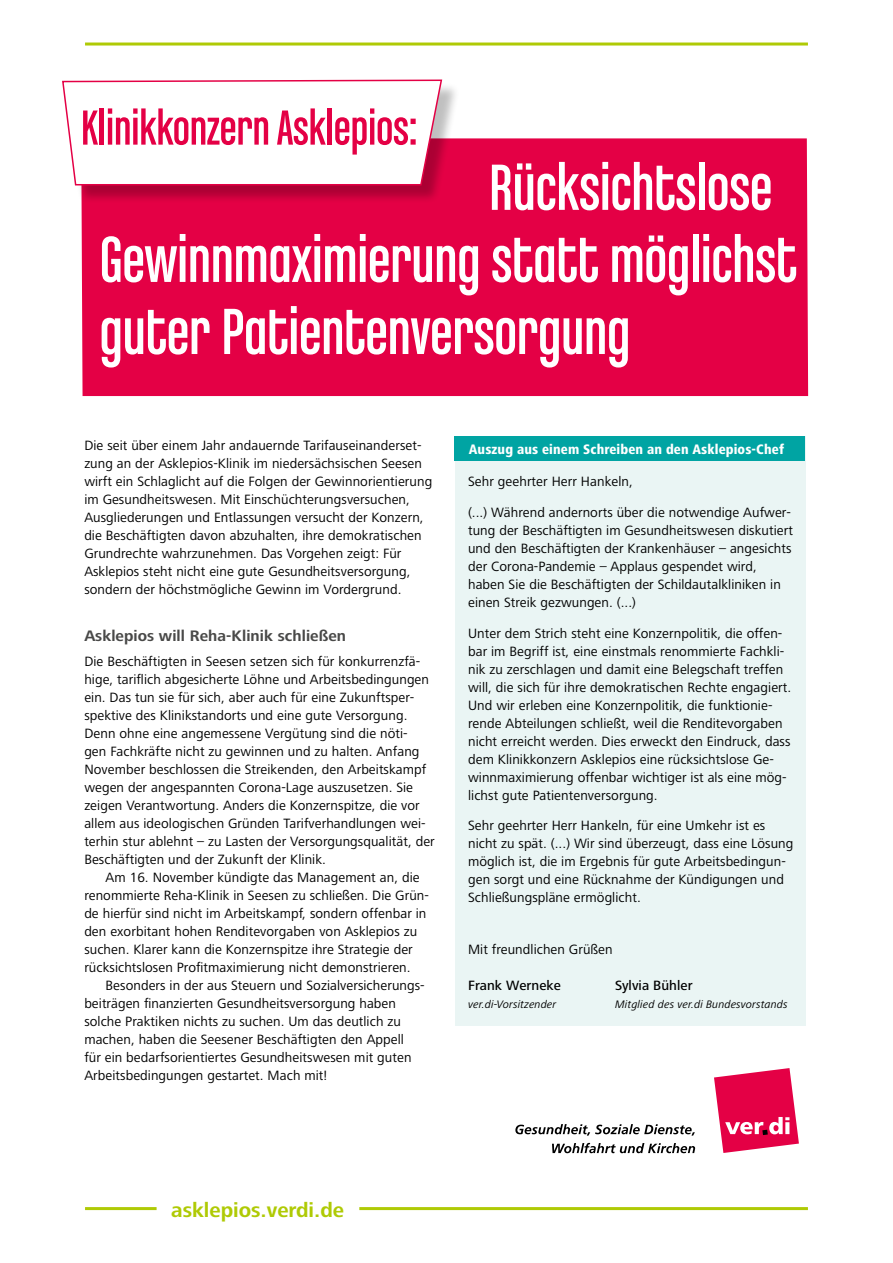
<style>
.page{position:relative;width:893px;height:1263px;background:#fff}
.page>*{position:absolute;margin:0;border:0;box-sizing:border-box;transform-origin:0 0}
.t1{font:69.3px/72px "Chalet Comprime Cologne Eighty";color:#fff}
.t2{font:52.35px "Chalet Comprime Cologne Eighty";color:#e40045}
.t3{font:700 21px "Frutiger Next LT";color:#afca05}
.t4{font:700 15.75px "Frutiger Next LT";letter-spacing:.005em;color:#494948}
.t5{font:800 condensed 14.25px "Frutiger Next LT";letter-spacing:.01em;color:#fff}
.t6{font:13.95px/18px "Frutiger Next LT";letter-spacing:.005em;color:#000}
.t7{font:500 13.95px "Frutiger Next LT";letter-spacing:.005em;color:#000}
.t8{font:italic 11.25px "Frutiger Next LT";letter-spacing:.005em;color:#000}
</style>
<div class="page">
<hr style="left:85px;top:1207px;width:72px;height:3px;background:#afca05">
<hr style="left:359px;top:1207px;width:449px;height:3px;background:#afca05">
<hr style="left:85px;top:43px;width:723px;height:3px;background:#afca05">
<svg style="left:714px;top:1068px;width:85px;height:85px"></svg>
<svg style="left:515px;top:1124px;width:180px;height:11px"></svg>
<svg style="left:552px;top:1143px;width:143px;height:10px"></svg>
<div style="left:455px;top:436px;width:350px;height:590px;background:#eaf5f4"></div>
<div style="left:454px;top:436px;width:351px;height:25px;background:#00a4a3"></div>
<div style="left:81px;top:138px;width:727px;height:258px;background:#e40045"></div>
<div style="left:65px;top:82px;width:395px;height:122px;background:#000;opacity:.25"></div>
<svg style="left:62px;top:79px;width:381px;height:107px"></svg>
<h2 class="t2" style="left:81px;top:99px;width:338px">KlinikkonzernAsklepios:</h2>
<h1 class="t1" style="left:100px;top:150px;width:699px;text-indent:389px">Rücksichtslose<br>Gewinnmaximierung statt möglichst guter Patientenversorgung</h1>
<p class="t6" style="left:84px;top:436px;width:349px">Die seit über einem Jahr andauernde Tarifauseinanderset&shy;zung an der Asklepios-Klinik im niedersächsischen Seesen wirft ein Schlaglicht auf die Folgen der Gewinnorientierung im Gesundheitswesen. Mit Einschüchterungsversuchen, Ausgliederungen und Entlassungen versucht der Konzern, die Beschäftigten davon abzuhalten, ihre demokratischen Grundrechte wahrzunehmen. Das Vorgehen zeigt: Für Asklepios steht nicht eine gute Gesundheitsversorgung, sondern der höchstmögliche Gewinn im Vordergrund.</p>
<p class="t4" style="left:84px;top:626px;width:263px">Asklepios will Reha-Klinik schließen</p>
<p class="t6" style="left:84px;top:652px;width:352px">Die Beschäftigten in Seesen setzen sich für konkurrenzfä&shy;hige, tariflich abgesicherte Löhne und Arbeitsbedingungen ein. Das tun sie für sich, aber auch für eine Zukunftsper&shy;spektive des Klinikstandorts und eine gute Versorgung.<br>Denn ohne eine angemessene Vergütung sind die nöti-<br>gen Fachkräfte nicht zu gewinnen und zu halten. Anfang November beschlossen die Streikenden, den Arbeitskampf wegen der angespannten Corona-Lage auszusetzen. Sie zeigen Verantwortung. Anders die Konzernspitze, die vor allem aus ideologischen Gründen Tarifverhandlungen wei&shy;terhin stur ablehnt – zu Lasten der Versorgungsqualität, der Beschäftigten und der Zukunft der Klinik.</p>
<p class="t6" style="left:84px;top:868px;width:346px;text-indent:21px">Am 16. November kündigte das Management an, die renommierte Reha-Klinik in Seesen zu schließen. Die Grün&shy;de hierfür sind nicht im Arbeitskampf, sondern offenbar in den exorbitant hohen Renditevorgaben von Asklepios zu suchen. Klarer kann die Konzernspitze ihre Strategie der rücksichtslosen Profitmaximierung nicht demonstrieren.</p>
<p class="t6" style="left:84px;top:976px;width:342px;text-indent:21px">Besonders in der aus Steuern und Sozialversicherungs&shy;beiträgen finanzierten Gesundheitsversorgung haben solche Praktiken nichts zu suchen. Um das deutlich zu machen, haben die Seesener Beschäftigten den Appell<br>für ein bedarfsorientiertes Gesundheitswesen mit guten Arbeitsbedingungen gestartet. Mach mit!</p>
<p class="t5" style="left:469px;top:441px;width:317px">Auszug aus einem Schreiben an den Asklepios-Chef</p>
<p class="t6" style="left:468px;top:472px;width:166px">Sehr geehrter Herr Hankeln,</p>
<p class="t6" style="left:468px;top:503px;width:326px">(...) Während andernorts über die notwendige Aufwer&shy;tung der Beschäftigten im Gesundheitswesen diskutiert und den Beschäftigten der Krankenhäuser – angesichts der Corona-Pandemie – Applaus gespendet wird, haben Sie die Beschäftigten der Schildautalkliniken in einen Streik gezwungen. (...)</p>
<p class="t6" style="left:468px;top:624px;width:325px">Unter dem Strich steht eine Konzernpolitik, die offen&shy;bar im Begriff ist, eine einstmals renommierte Fachkli&shy;nik zu zerschlagen und damit eine Belegschaft treffen will, die sich für ihre demokratischen Rechte engagiert.<br>Und wir erleben eine Konzernpolitik, die funktionie&shy;rende Abteilungen schließt, weil die Renditevorgaben nicht erreicht werden. Dies erweckt den Eindruck, dass dem Klinikkonzern Asklepios eine rücksichtslose Ge&shy;winnmaximierung offenbar wichtiger ist als eine mög&shy;lichst gute Patientenversorgung.</p>
<p class="t6" style="left:468px;top:817px;width:327px">Sehr geehrter Herr Hankeln, für eine Umkehr ist es nicht zu spät. (...) Wir sind überzeugt, dass eine Lösung möglich ist, die im Ergebnis für gute Arbeitsbedingun&shy;gen sorgt und eine Rücknahme der Kündigungen und Schließungspläne ermöglicht.</p>
<p class="t6" style="left:468px;top:940px;width:146px">Mit freundlichen Grüßen</p>
<p class="t7" style="left:468px;top:978px;width:94px">Frank Werneke</p>
<p class="t7" style="left:615px;top:978px;width:79px">Sylvia Bühler</p>
<p class="t8" style="left:468px;top:998px;width:90px">ver.di-Vorsitzender</p>
<p class="t8" style="left:615px;top:998px;width:174px">Mitglied des ver.di Bundesvorstands</p>
<h3 class="t3" style="left:171px;top:1198px;width:174px">asklepios.verdi.de</h3>
</div>
